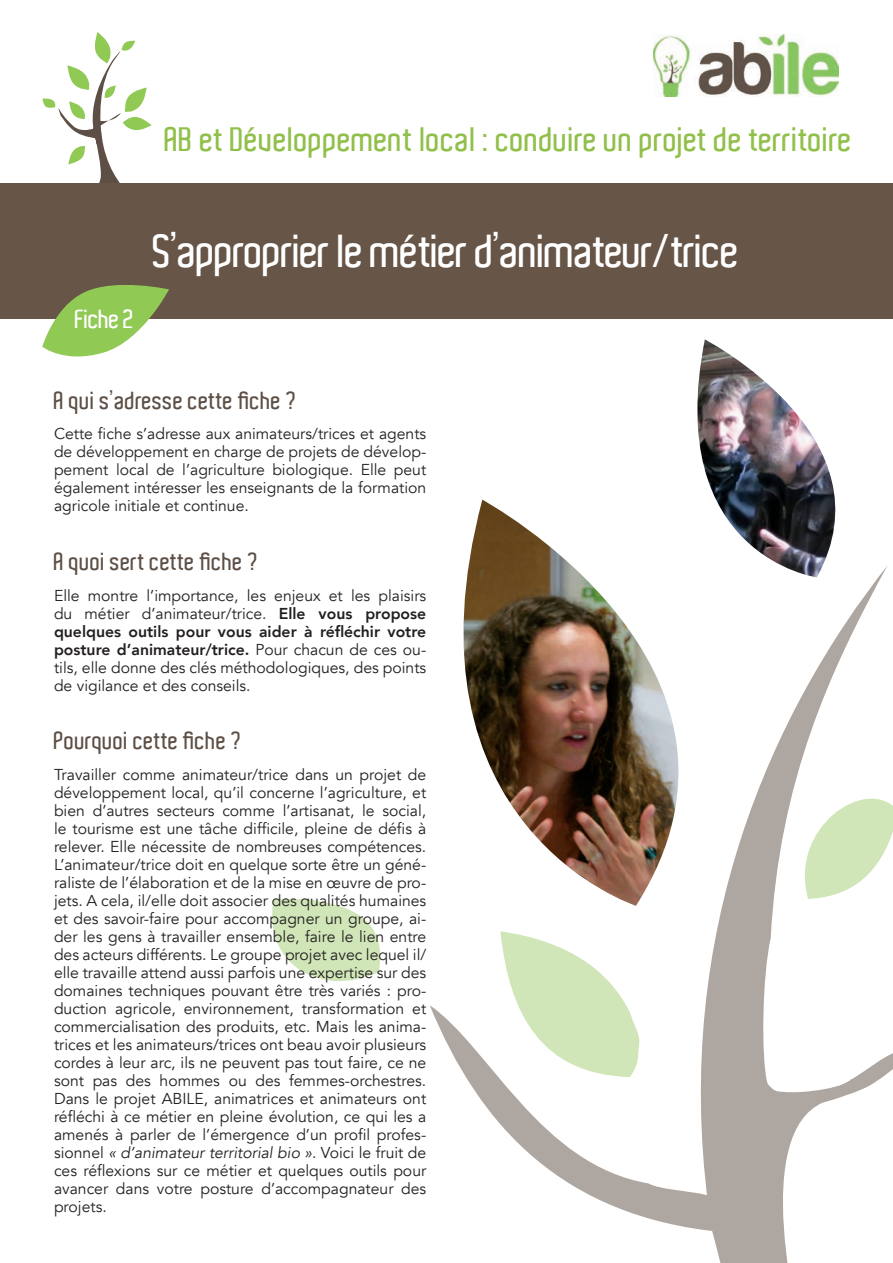
<style>
.page{position:relative;width:893px;height:1263px;background:#fff}
.page>*{position:absolute;margin:0;border:0;box-sizing:border-box;transform-origin:0 0}
.titres{font:600 45px "Aldo";letter-spacing:-.03em;color:#fff}
.titres-2{font:600 33px "Aldo";color:#90c04a}
.titres-3{font:600 25.5px "Aldo";letter-spacing:-.03em;color:#fff}
.titres-4{font:600 24px "Aldo";color:#5d4f45}
.TEXTE_FIN{font:15.75px/18px "Avenir";color:#231f20;text-align:justify}
.s1{font-weight:800}
.s2{font-style:italic}
</style>
<div class="page">
<svg style="left:272px;top:899px;width:109px;height:82px"></svg>
<svg style="left:500px;top:931px;width:126px;height:74px"></svg>
<svg style="left:430px;top:1005px;width:243px;height:220px"></svg>
<svg style="left:673px;top:566px;width:220px;height:697px"></svg>
<svg style="left:832px;top:1036px;width:61px;height:70px"></svg>
<img style="left:697px;top:339px;width:149px;height:238px">
<svg style="left:43px;top:32px;width:108px;height:151px"></svg>
<div style="left:0;top:183px;width:893px;height:135px;background:#675547"></div>
<img style="left:463px;top:500px;width:325px;height:406px">
<img style="left:654px;top:35px;width:185px;height:62px">
<svg style="left:42px;top:285px;width:127px;height:72px"></svg>
<p class="titres-2" style="left:165px;top:121px;width:689px">AB et Développement local : conduire un projet de territoire</p>
<p class="titres-3" style="left:75px;top:305px;width:61px">Fiche 2</p>
<p class="titres" style="left:153px;top:225px;width:588px">S’approprier le métier d’animateur/trice</p>
<p class="titres-4" style="left:54px;top:387px;width:244px">A qui s’adresse cette fiche ?</p>
<p class="TEXTE_FIN" style="left:54px;top:425px;width:374px">Cette fiche s’adresse aux animateurs/trices et agents de développement en charge de projets de dévelop&shy;pement local de l’agriculture biologique. Elle peut également intéresser les enseignants de la formation agricole initiale et continue.</p>
<p class="titres-4" style="left:54px;top:548px;width:206px">A quoi sert cette fiche ?</p>
<p class="TEXTE_FIN" style="left:54px;top:587px;width:374px">Elle montre l’importance, les enjeux et les plaisirs du métier d’animateur/trice. <span class="s1">Elle vous propose quelques outils pour vous aider à réfléchir votre posture d’animateur/trice.</span> Pour chacun de ces ou&shy;tils, elle donne des clés méthodologiques, des points de vigilance et des conseils.</p>
<p class="titres-4" style="left:54px;top:727px;width:190px">Pourquoi cette fiche ?</p>
<p class="TEXTE_FIN" style="left:54px;top:766px;width:374px">Travailler comme animateur/trice dans un projet de développement local, qu’il concerne l’agriculture, et bien d’autres secteurs comme l’artisanat, le social, le tourisme est une tâche difficile, pleine de défis à relever. Elle nécessite de nombreuses compétences.<br>L’animateur/trice doit en quelque sorte être un géné&shy;raliste de l’élaboration et de la mise en œuvre de pro&shy;jets. A cela, il/elle doit associer des qualités humaines et des savoir-faire pour accompagner un groupe, ai&shy;der les gens à travailler ensemble, faire le lien entre des acteurs différents. Le groupe projet avec lequel il/ elle travaille attend aussi parfois une expertise sur des domaines techniques pouvant être très variés : pro&shy;duction agricole, environnement, transformation et commercialisation des produits, etc. Mais les anima&shy;trices et les animateurs/trices ont beau avoir plusieurs cordes à leur arc, ils ne peuvent pas tout faire, ce ne sont pas des hommes ou des femmes-orchestres.<br>Dans le projet ABILE, animatrices et animateurs ont réfléchi à ce métier en pleine évolution, ce qui les a amenés à parler de l’émergence d’un profil profes&shy;sionnel <span class="s2">« d’animateur territorial bio »</span>. Voici le fruit de ces réflexions sur ce métier et quelques outils pour avancer dans votre posture d’accompagnateur des projets.</p>
</div>
